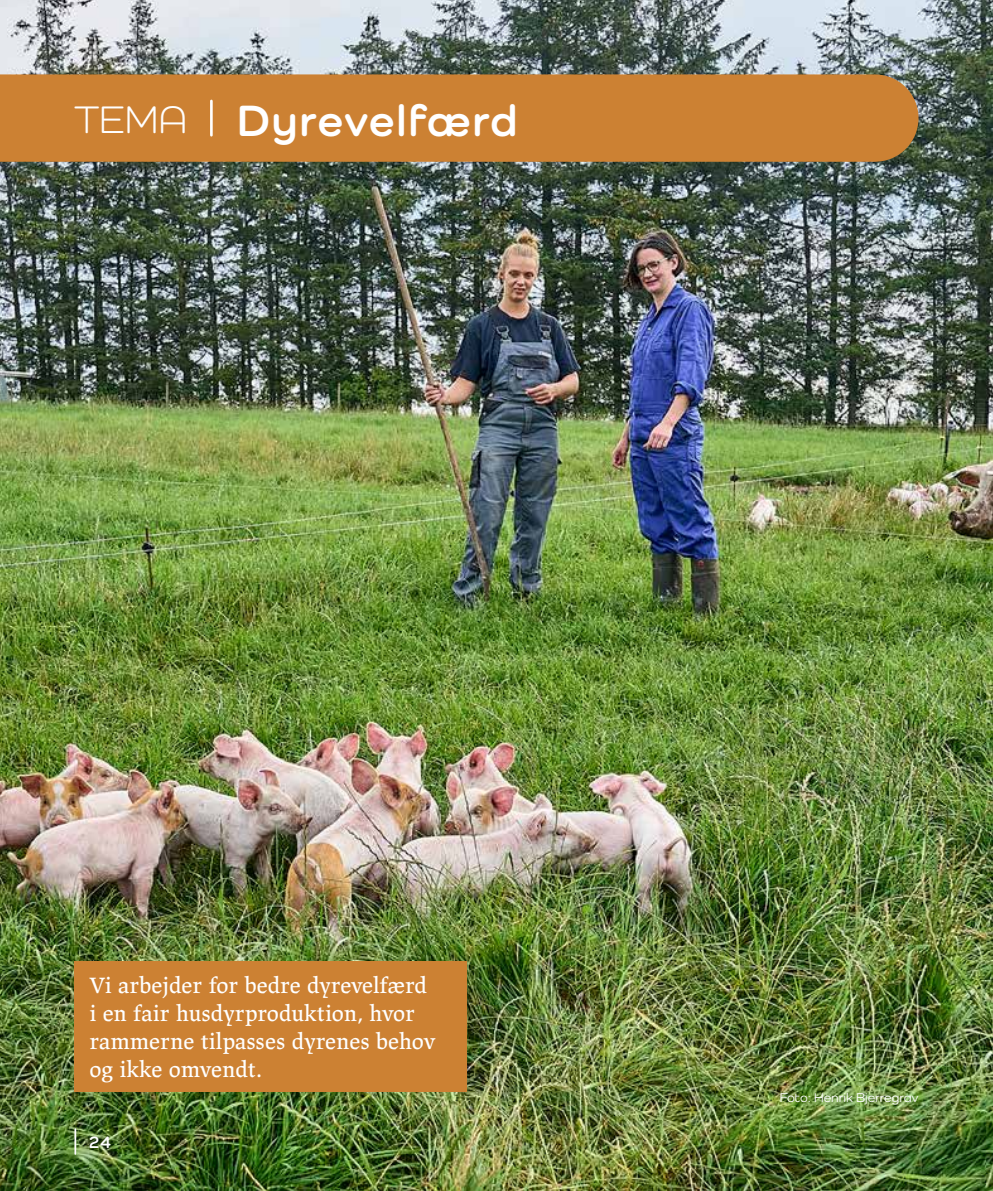
<style>
.page{position:relative;width:993px;height:1191px;background:#fff}
.page>*{position:absolute;margin:0;border:0;box-sizing:border-box;transform-origin:0 0}
.t1{font:700 45.15px "Como";letter-spacing:.035em;color:#fff}
.t2{font:22.75px/28px "Lapture";color:#fff}
.t3{font:700 17.5px "Como";color:#fff}
.t4{font:500 13.12px "Como";color:#fff}
.s1{font-weight:400;font-size:39.55px}
</style>
<div class="page">
<img style="left:0;top:0;width:992px;height:1191px">
<div style="left:0;top:74px;width:918px;height:88px;background:#cc8133"></div>
<hr style="left:74px;top:1129px;width:2px;height:24px;background:#fff">
<hr style="left:210px;top:101px;width:3px;height:34px;background:#fff">
<div style="left:74px;top:961px;width:392px;height:130px;background:#cc8133"></div>
<h1 class="t1" style="left:74px;top:93px;width:444px"><span class="s1">TEMA</span> Dyrevelfærd</h1>
<p class="t2" style="left:89px;top:971px;width:347px">Vi arbejder for bedre dyrevelfærd i en fair husdyrproduktion, hvor rammerne tilpasses dyrenes behov og ikke omvendt.</p>
<p class="t3" style="left:89px;top:1131px;width:24px">24</p>
<p class="t4" style="left:779px;top:1089px;width:140px">Foto: Henrik Bjerregrav</p>
</div>
